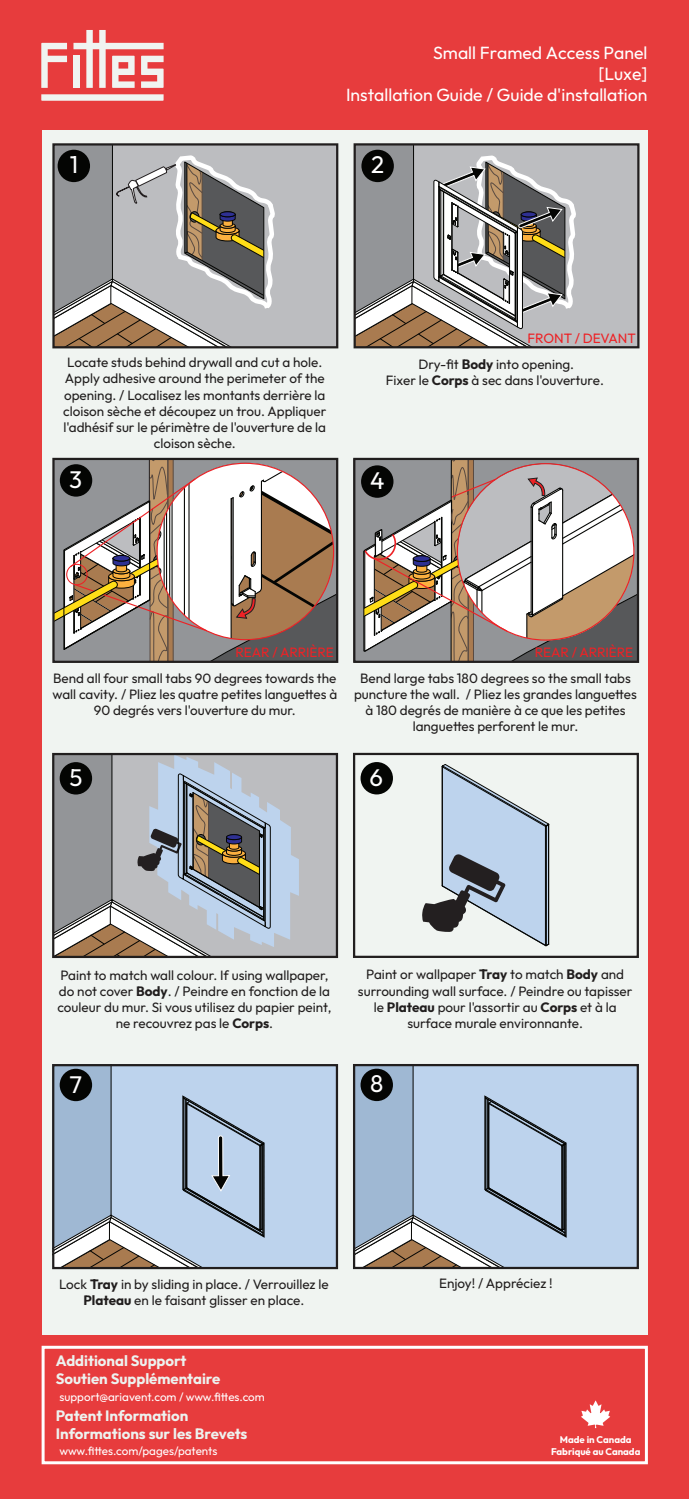
<style>
.page{position:relative;width:689px;height:1499px;background:#fff}
.page>*{position:absolute;margin:0;border:0;box-sizing:border-box;transform-origin:0 0}
.t1{font:24.07px "Outfit";color:#fff}
.t2{font:17.55px/21.2px "Outfit";color:#fff;text-align:right}
.t3{font:700 15.08px/18px "Outfit";color:#edf2ef}
.t4{font:13.5px/16.2px "Outfit";color:#211e1e;text-align:center}
.t5{font:13.5px "Outfit";letter-spacing:-.01em;color:#ed2226}
.t6{font:11.7px "Outfit";color:#fff}
.t7{font:700 9.67px/11.5px "Outfit";color:#fff;text-align:center}
.s1{font-weight:700}
</style>
<div class="page">
<div style="left:0;top:0;width:688px;height:1498px;background:#e73c3d"></div>
<div style="left:42px;top:130px;width:605px;height:1204px;background:#f0f4f1"></div>
<div style="left:287px;top:1067px;width:48px;height:199px;background:#bdd3ed"></div>
<svg style="left:52px;top:1067px;width:235px;height:203px;background:#b0c2d7"></svg>
<div style="left:296px;top:146px;width:39px;height:199px;background:#bcbdc0"></div>
<svg style="left:55px;top:146px;width:241px;height:199px;background:#a8a5a2"></svg>
<div style="left:597px;top:146px;width:39px;height:199px;background:#bcbdc0"></div>
<svg style="left:356px;top:146px;width:241px;height:199px;background:#a5a29f"></svg>
<svg style="left:356px;top:461px;width:280px;height:199px"></svg>
<svg style="left:55px;top:461px;width:280px;height:199px"></svg>
<svg style="left:41px;top:43px;width:26px;height:45px"></svg>
<svg style="left:73px;top:30px;width:90px;height:58px"></svg>
<svg style="left:41px;top:94px;width:122px;height:7px"></svg>
<div style="left:42px;top:1345px;width:605px;height:119px;border:3px solid #fff"></div>
<div style="left:303px;top:756px;width:32px;height:199px;background:#bcbdc0"></div>
<svg style="left:55px;top:756px;width:248px;height:199px;background:#a2a5a9"></svg>
<div style="left:52px;top:143px;width:286px;height:205px;border:2px solid #211e1e"></div>
<div style="left:58px;top:150px;width:32px;height:32px;background:#040503;border-radius:50%"></div>
<div style="left:353px;top:143px;width:286px;height:205px;border:2px solid #211e1e"></div>
<div style="left:361px;top:150px;width:33px;height:32px;background:#040503;border-radius:50%"></div>
<div style="left:52px;top:458px;width:286px;height:205px;border:2px solid #211e1e"></div>
<div style="left:60px;top:464px;width:32px;height:32px;background:#040503;border-radius:50%"></div>
<div style="left:353px;top:458px;width:286px;height:205px;border:2px solid #211e1e"></div>
<div style="left:361px;top:465px;width:32px;height:33px;background:#040503;border-radius:50%"></div>
<div style="left:52px;top:753px;width:286px;height:205px;border:2px solid #211e1e"></div>
<div style="left:60px;top:762px;width:32px;height:32px;background:#040503;border-radius:50%"></div>
<div style="left:353px;top:753px;width:285px;height:205px;border:2px solid #211e1e"></div>
<div style="left:360px;top:762px;width:33px;height:32px;background:#040503;border-radius:50%"></div>
<div style="left:589px;top:1067px;width:46px;height:199px;background:#bdd3ed"></div>
<svg style="left:356px;top:1067px;width:233px;height:199px;background:#b0c3d8"></svg>
<div style="left:52px;top:1064px;width:286px;height:205px;border:2px solid #211e1e"></div>
<div style="left:60px;top:1068px;width:32px;height:33px;background:#040503;border-radius:50%"></div>
<div style="left:353px;top:1064px;width:285px;height:205px;border:2px solid #211e1e"></div>
<div style="left:360px;top:1068px;width:33px;height:33px;background:#040503;border-radius:50%"></div>
<svg style="left:422px;top:764px;width:127px;height:182px"></svg>
<svg style="left:581px;top:1400px;width:29px;height:28px"></svg>
<p class="t2" style="left:346px;top:42px;width:303px">Small Framed Access Panel<br>[Luxe]<br>Installation Guide / Guide d'installation</p>
<h1 class="t1" style="left:70px;top:151px;width:10px">1</h1>
<h1 class="t1" style="left:371px;top:155px;width:15px">2</h1>
<p class="t5" style="left:527px;top:330px;width:110px">FRONT / DEVANT</p>
<p class="t4" style="left:63px;top:354px;width:265px">Locate studs behind drywall and cut a hole.<br>Apply adhesive around the perimeter of the opening. / Localisez les montants derrière la cloison sèche et découpez un trou. Appliquer l'adhésif sur le périmètre de l'ouverture de la cloison sèche.</p>
<p class="t4" style="left:386px;top:356px;width:219px">Dry-fit <span class="s1">Body</span> into opening.<br>Fixer le <span class="s1">Corps</span> à sec dans l'ouverture.</p>
<h1 class="t1" style="left:69px;top:470px;width:14px">3</h1>
<h1 class="t1" style="left:370px;top:471px;width:16px">4</h1>
<p class="t5" style="left:235px;top:647px;width:100px">REAR / ARRI»RE</p>
<p class="t4" style="left:52px;top:670px;width:286px">Bend all four small tabs 90 degrees towards the wall cavity. / Pliez les quatre petites langue琀琀es à<br>90 degrés vers l'ouverture du mur.</p>
<p class="t5" style="left:534px;top:647px;width:100px">REAR / ARRI»RE</p>
<p class="t4" style="left:354px;top:669px;width:284px">Bend large tabs 180 degrees so the small tabs puncture the wall. / Pliez les grandes langue琀琀es à 180 degrés de manière à ce que les petites langue琀琀es perforent le mur.</p>
<h1 class="t1" style="left:70px;top:768px;width:15px">5</h1>
<h1 class="t1" style="left:369px;top:768px;width:15px">6</h1>
<p class="t4" style="left:57px;top:966px;width:275px">Paint to match wall colour. If using wallpaper, do not cover <span class="s1">Body</span>. / Peindre en fonction de la couleur du mur. Si vous utilisez du papier peint, ne recouvrez pas le <span class="s1">Corps</span>.</p>
<h1 class="t1" style="left:70px;top:1074px;width:14px">7</h1>
<p class="t4" style="left:358px;top:966px;width:276px">Paint or wallpaper <span class="s1">Tray</span> to match <span class="s1">Body</span> and surrounding wall surface. / Peindre ou tapisser le <span class="s1">Plateau</span> pour l'assortir au <span class="s1">Corps</span> et ‡ la surface murale environnante.</p>
<h1 class="t1" style="left:370px;top:1070px;width:15px">8</h1>
<p class="t4" style="left:59px;top:1275px;width:271px">Lock <span class="s1">Tray</span> in by sliding in place. / Verrouillez le<br><span class="s1">Plateau</span> en le faisant glisser en place.</p>
<p class="t3" style="left:56px;top:1353px;width:166px">Additional Support<br>Soutien SupplÈmentaire</p>
<p class="t6" style="left:59px;top:1389px;width:207px">support@ariavent.com / www.fi琀琀es.com</p>
<p class="t3" style="left:56px;top:1407px;width:193px">Patent Information<br>Informations sur les Brevets</p>
<p class="t6" style="left:59px;top:1443px;width:159px">www.fi琀琀es.com/pages/patents</p>
<p class="t4" style="left:439px;top:1275px;width:115px">Enjoy! / Appréciez !</p>
<p class="t7" style="left:551px;top:1434px;width:91px">Made in Canada<br>FabriquÈ au Canada</p>
</div>
